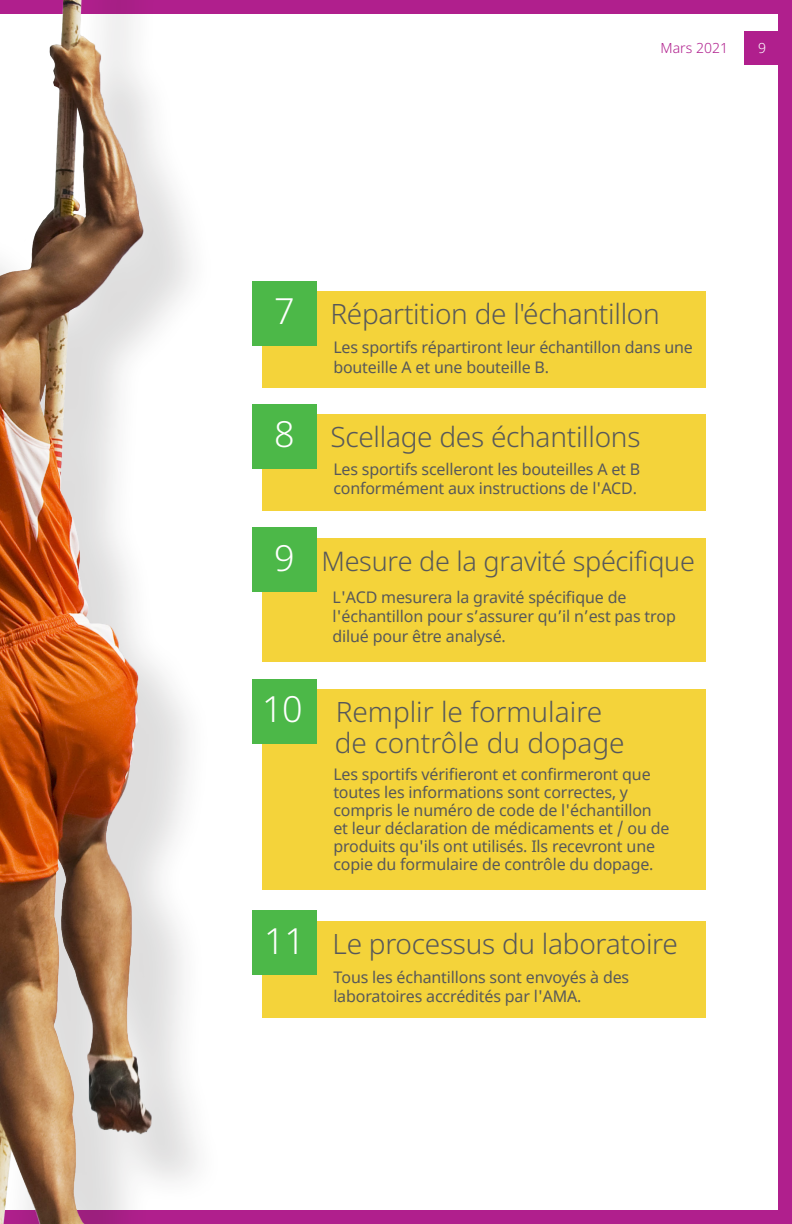
<style>
.page{position:relative;width:792px;height:1224px;background:#fff}
.page>*{position:absolute;margin:0;border:0;box-sizing:border-box;transform-origin:0 0}
.t1{font:300 36px "Noto Sans";color:#fff}
.t2{font:300 28px "Noto Sans";letter-spacing:-.01em;color:#57585a}
.t3{font:300 27px "Noto Sans";letter-spacing:-.01em;color:#57585a}
.t4{font:16px/18px "Noto Sans";letter-spacing:-.01em;color:#57585a}
.t5{font:300 14px "Noto Sans";color:#b01f8d}
.t6{font:300 14px "Noto Sans";color:#fff}
.s1{font-size:36px;color:#fff}
</style>
<div class="page">
<svg style="left:396px;top:0;width:396px;height:1224px"></svg>
<div style="left:262px;top:415px;width:444px;height:96px;background:#f4d33a"></div>
<div style="left:262px;top:921px;width:444px;height:96px;background:#f4d33a"></div>
<div style="left:262px;top:689px;width:444px;height:201px;background:#f4d33a"></div>
<div style="left:262px;top:538px;width:444px;height:123px;background:#f4d33a"></div>
<div style="left:262px;top:291px;width:444px;height:97px;background:#f4d33a"></div>
<img style="left:0;top:0;width:396px;height:1224px">
<div style="left:744px;top:31px;width:48px;height:33px;background:#b01f8d"></div>
<p class="t5" style="left:661px;top:40px;width:69px">Mars 2021</p>
<p class="t6" style="left:758px;top:40px;width:9px">9</p>
<p class="t2" style="left:274px;top:298px;width:387px"><span class="s1">7</span> Répartition de l'échantillon</p>
<p class="t4" style="left:333px;top:339px;width:361px;line-height:19.2px">Les sportifs répartiront leur échantillon dans une bouteille A et une bouteille B.</p>
<p class="t1" style="left:274px;top:414px;width:22px">8</p>
<p class="t2" style="left:330px;top:421px;width:312px">Scellage des échantillons</p>
<p class="t4" style="left:333px;top:460px;width:308px">Les sportifs scelleront les bouteilles A et B</p>
<p class="t4" style="left:333px;top:480px;width:305px">conformément aux instructions de l'ACD.</p>
<p class="t3" style="left:274px;top:546px;width:422px"><span class="s1">9</span> Mesure de la gravité spécifique</p>
<p class="t4" style="left:333px;top:589px;width:295px">L'ACD mesurera la gravité spécifique de</p>
<p class="t4" style="left:333px;top:608px;width:345px;line-height:19.2px">l'échantillon pour s’assurer qu’il n’est pas trop dilué pour être analysé.</p>
<p class="t1" style="left:262px;top:689px;width:42px">10</p>
<p class="t2" style="left:336px;top:696px;width:268px">Remplir le formulaire</p>
<p class="t2" style="left:335px;top:727px;width:291px">de contrôle du dopage</p>
<p class="t4" style="left:333px;top:766px;width:338px">Les sportifs vérifieront et confirmeront que toutes les informations sont correctes, y compris le numéro de code de l'échantillon et leur déclaration de médicaments et / ou de produits qu'ils ont utilisés. Ils recevront une copie du formulaire de contrôle du dopage.</p>
<p class="t1" style="left:264px;top:920px;width:42px">11</p>
<p class="t2" style="left:333px;top:928px;width:347px">Le processus du laboratoire</p>
<p class="t4" style="left:333px;top:968px;width:297px;line-height:19.2px">Tous les échantillons sont envoyés à des laboratoires accrédités par l'AMA.</p>
</div>
